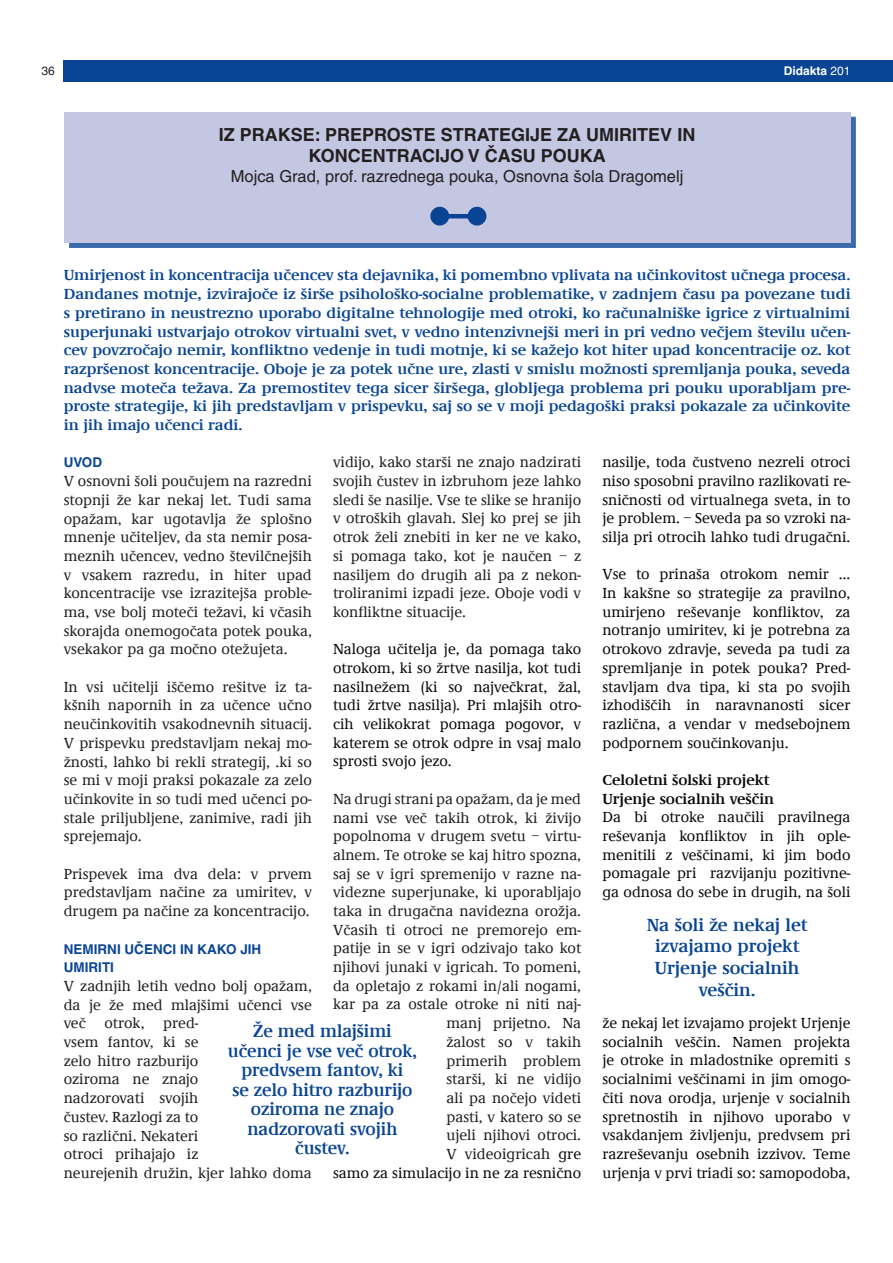
<style>
.page{position:relative;width:893px;height:1263px;background:#fff}
.page>*{position:absolute;margin:0;border:0;box-sizing:border-box;transform-origin:0 0}
.t1{font:600 18px/19.5px "Demos LT";color:#094594;text-align:center;scale:.94 1}
.t2{font:700 18px/21px "Helvetica CE";color:#231f20;text-align:center}
.t3{font:600 18px/21.6px "Demos LT";color:#094594;text-align:center}
.t4{font:16.5px "Helvetica CE";color:#231f20}
.t5{font:500 15px/18.8px "Demos LT";color:#231f20;text-align:justify}
.t6{font:500 15px/18.8px "Demos LT";color:#090a09;text-align:justify}
.t7{font:600 15px/18.8px "Demos LT";color:#094594;text-align:justify}
.t8{font:600 15px/18.8px "Demos LT";color:#090a09}
.t9{font:700 13.5px/18.8px "Helvetica CE";color:#094594}
.t10{font:700 12px "Helvetica CE";color:#fff}
.t11{font:12px "Helvetica CE";color:#231f20}
.s1{font-weight:400}
.s2{color:#090a09}
</style>
<div class="page">
<div style="left:64px;top:60px;width:829px;height:21px;background:#094594"></div>
<div style="left:69px;top:117px;width:787px;height:131px;background:#3a6aa9"></div>
<div style="left:65px;top:112px;width:786px;height:131px;background:#c4c7e2"></div>
<div style="left:430px;top:207px;width:19px;height:19px;background:#094594;border-radius:50%"></div>
<div style="left:468px;top:207px;width:18px;height:19px;background:#094594;border-radius:50%"></div>
<hr style="left:440px;top:214px;width:37px;height:4px;background:#094594">
<p class="t11" style="left:41px;top:64px;width:15px">36</p>
<p class="t10" style="left:784px;top:63px;width:68px">Didakta <span class="s1">201</span></p>
<p class="t2" style="left:219px;top:124px;width:478px">IZ PRAKSE: PREPROSTE STRATEGIJE ZA UMIRITEV IN<br>KONCENTRACIJO V ČASU POUKA</p>
<p class="t4" style="left:231px;top:167px;width:454px">Mojca Grad, prof. razrednega pouka, Osnovna šola Dragomelj</p>
<p class="t7" style="left:64px;top:266px;width:788px">Umirjenost in koncentracija učencev sta dejavnika, ki pomembno vplivata na učinkovitost učnega procesa.<br>Dandanes motnje, izvirajoče iz širše psihološko-socialne problematike, v zadnjem času pa povezane tudi s pretirano in neustrezno uporabo digitalne tehnologije med otroki, ko računalniške igrice z virtualnimi superjunaki ustvarjajo otrokov virtualni svet, v vedno intenzivnejši meri in pri vedno večjem številu učen&shy;cev povzročajo nemir, konfliktno vedenje in tudi motnje, ki se kažejo kot hiter upad koncentracije oz. kot razpršenost koncentracije. Oboje je za potek učne ure, zlasti v smislu možnosti spremljanja pouka, seveda nadvse moteča težava. Za premostitev tega sicer širšega, globljega problema pri pouku uporabljam pre&shy;proste strategije, ki jih predstavljam v prispevku, saj so se v moji pedagoški praksi pokazale za učinkovite in jih imajo učenci radi.</p>
<p class="t5" style="left:333px;top:453px;width:250px">vidijo, kako starši ne znajo nadzirati svojih čustev in izbruhom jeze lahko sledi še nasilje. Vse te slike se hranijo v otroških glavah. Slej ko prej se jih otrok želi znebiti in ker ne ve kako, si pomaga tako, kot je naučen – z nasiljem do drugih ali pa z nekon&shy;troliranimi izpadi jeze. Oboje vodi v konfliktne situacije.</p>
<p class="t6" style="left:333px;top:640px;width:250px">Naloga učitelja je, da pomaga tako otrokom, ki so žrtve nasilja, kot tudi nasilnežem (ki so največkrat, žal, tudi žrtve nasilja). Pri mlajših otro&shy;cih velikokrat pomaga pogovor, v katerem se otrok odpre in vsaj malo sprosti svojo jezo.</p>
<p class="t5" style="left:333px;top:790px;width:250px;text-align:right">Na drugi strani pa opažam, da je med nami vse več takih otrok, ki živijo popolnoma v drugem svetu – virtu&shy;alnem. Te otroke se kaj hitro spozna, saj se v igri spremenijo v razne na&shy;videzne superjunake, ki uporabljajo taka in drugačna navidezna orožja.<br>Včasih ti otroci ne premorejo em&shy;patije in se v igri odzivajo tako kot njihovi junaki v igricah. To pomeni, da opletajo z rokami in/ali nogami, kar pa za ostale otroke ni niti naj&shy;manj prijetno. Na<br>žalost so v takih<br>primerih problem<br>starši, ki ne vidijo<br>ali pa nočejo videti<br>pasti, v katero so se<br>ujeli njihovi otroci.<br>V videoigricah <span class="s2">gre<br>samo za simulacijo in ne za resnično</span></p>
<p class="t9" style="left:64px;top:453px;width:40px">UVOD</p>
<p class="t5" style="left:64px;top:472px;width:250px">V osnovni šoli poučujem na razredni stopnji že kar nekaj let. Tudi sama opažam, kar ugotavlja že splošno mnenje učiteljev, da sta nemir posa&shy;meznih učencev, vedno številčnejših v vsakem razredu, in hiter upad koncentracije vse izrazitejša proble&shy;ma, vse bolj moteči težavi, ki včasih skorajda onemogočata potek pouka, vsekakor pa ga močno otežujeta.</p>
<p class="t5" style="left:64px;top:678px;width:250px">In vsi učitelji iščemo rešitve iz ta&shy;kšnih napornih in za učence učno neučinkovitih vsakodnevnih situacij.<br>V prispevku predstavljam nekaj mo&shy;žnosti, lahko bi rekli strategij, .ki so se mi v moji praksi pokazale za zelo učinkovite in so tudi med učenci po&shy;stale priljubljene, zanimive, radi jih sprejemajo.</p>
<p class="t5" style="left:64px;top:865px;width:250px">Prispevek ima dva dela: v prvem predstavljam načine za umiritev, v drugem pa načine za koncentracijo.</p>
<p class="t9" style="left:64px;top:939px;width:199px">NEMIRNI UČENCI IN KAKO JIH<br>UMIRITI</p>
<p class="t5" style="left:64px;top:977px;width:250px">V zadnjih letih vedno bolj opažam, da je že med mlajšimi učenci vse več</p>
<p class="t5" style="left:64px;top:1014px;width:250px;text-align:left;text-indent:100px">pred-<br>vsem fantov, ki se<br>zelo hitro razburijo<br>oziroma ne znajo<br>nadzorovati svojih<br>čustev. Razlogi za to<br>so različni. Nekateri<br>otroci prihajajo iz<br>neurejenih družin, kjer lahko doma</p>
<p class="t5" style="left:105px;top:1014px;width:41px">otrok,</p>
<p class="t1" style="left:228px;top:1022px;width:203px">Že med mlajšimi učenci je vse več otrok, predvsem fantov, ki<br>se zelo hitro razburijo oziroma ne znajo nadzorovati svojih čustev.</p>
<p class="t6" style="left:602px;top:453px;width:250px">nasilje, toda čustveno nezreli otroci niso sposobni pravilno razlikovati re&shy;sničnosti od virtualnega sveta, in to je problem. – Seveda pa so vzroki na&shy;silja pri otrocih lahko tudi drugačni.</p>
<p class="t6" style="left:602px;top:565px;width:250px">Vse to prinaša otrokom nemir … In kakšne so strategije za pravilno, umirjeno reševanje konfliktov, za notranjo umiritev, ki je potrebna za otrokovo zdravje, seveda pa tudi za spremljanje in potek pouka? Pred&shy;stavljam dva tipa, ki sta po svojih izhodiščih in naravnanosti sicer različna, a vendar v medsebojnem podpornem součinkovanju.</p>
<p class="t8" style="left:602px;top:771px;width:173px">Celoletni šolski projekt<br>Urjenje socialnih veščin</p>
<p class="t6" style="left:602px;top:808px;width:250px">Da bi otroke naučili pravilnega reševanja konfliktov in jih ople&shy;menitili z veščinami, ki jim bodo pomagale pri razvijanju pozitivne&shy;ga odnosa do sebe in drugih, na šoli</p>
<p class="t3" style="left:647px;top:914px;width:162px">Na šoli že nekaj let izvajamo projekt<br>Urjenje socialnih veščin.</p>
<p class="t6" style="left:602px;top:1014px;width:250px">že nekaj let izvajamo projekt Urjenje socialnih veščin. Namen projekta je otroke in mladostnike opremiti s socialnimi veščinami in jim omogo&shy;čiti nova orodja, urjenje v socialnih spretnostih in njihovo uporabo v vsakdanjem življenju, predvsem pri razreševanju osebnih izzivov. Teme urjenja v prvi triadi so: samopodoba,</p>
</div>
